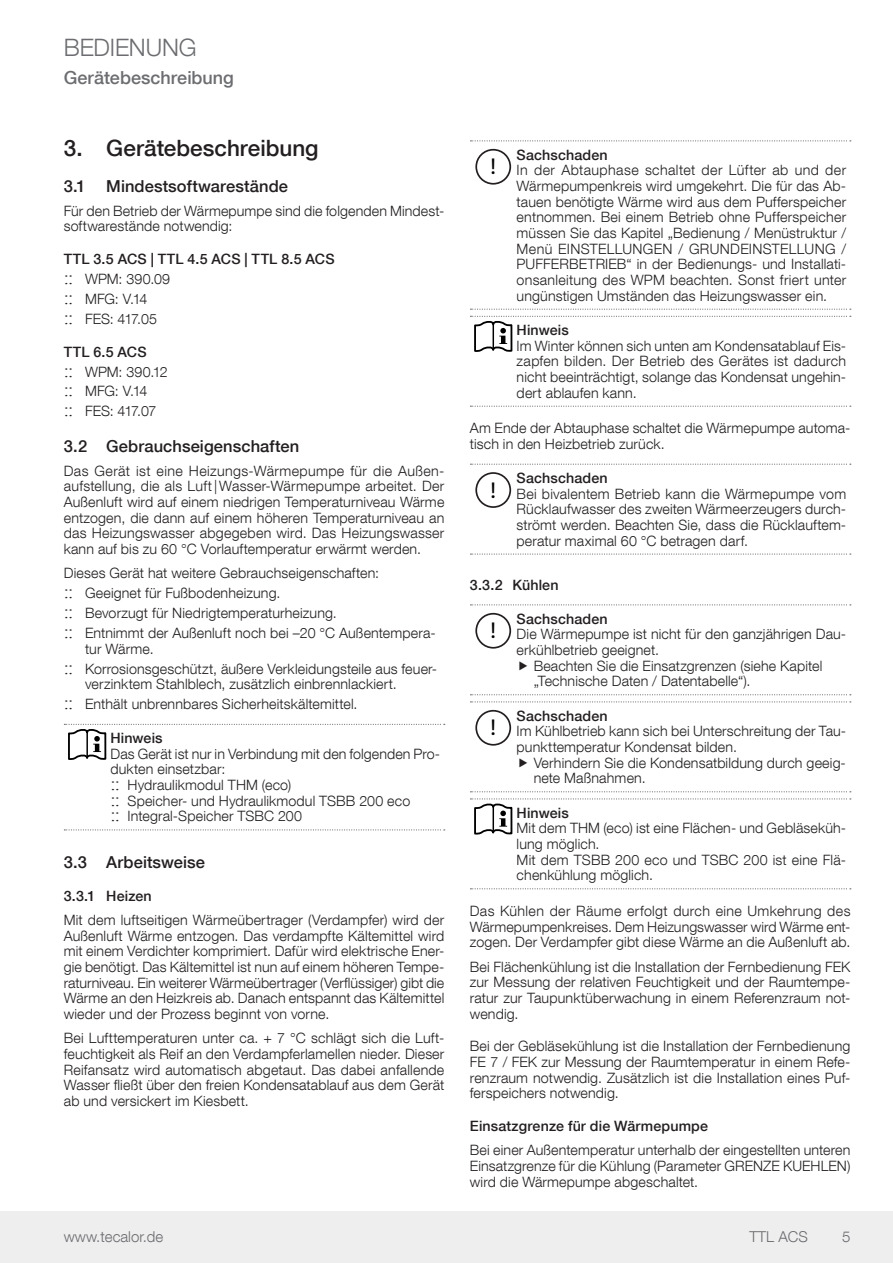
<style>
.page{position:relative;width:893px;height:1263px;background:#fff}
.page>*{position:absolute;margin:0;border:0;box-sizing:border-box;transform-origin:0 0}
.t1{font:300 24px "Helvetica Neue LT Com";color:#6c6d70}
.t2{font:23.25px "STE Info Text";color:#000}
.t3{font:500 22.5px "Helvetica Neue LT Com";color:#231f20}
.t4{font:500 18px "Helvetica Neue LT Com";color:#6c6d70}
.t5{font:500 16.5px "Helvetica Neue LT Com";letter-spacing:.005em;color:#231f20}
.t6{font:300 15px "Helvetica Neue LT Com";color:#6c6d70}
.t7{font:300 14.25px/15.6px "Helvetica Neue LT Com";letter-spacing:.01em;color:#231f20}
.t8{font:500 14.25px/20px "Helvetica Neue LT Com";letter-spacing:.01em;color:#231f20}
.s1{font-family:"Times New Roman";font-weight:400;font-size:18.45px}
.s2{font-weight:300}
.s3{font-weight:500}
</style>
<div class="page">
<div style="left:0;top:1212px;width:893px;height:51px;background:#eeeeef"></div>
<svg style="left:64px;top:829px;width:381px;height:1px"></svg>
<svg style="left:64px;top:724px;width:381px;height:36px"></svg>
<hr style="left:86px;top:732px;width:2px;height:25px;background:#000">
<svg style="left:470px;top:140px;width:381px;height:1px"></svg>
<svg style="left:470px;top:309px;width:381px;height:1px"></svg>
<div style="left:475px;top:149px;width:36px;height:36px;border:2px solid #231f20;border-radius:50%"></div>
<svg style="left:470px;top:406px;width:381px;height:1px"></svg>
<svg style="left:470px;top:316px;width:381px;height:36px"></svg>
<svg style="left:470px;top:464px;width:381px;height:1px"></svg>
<svg style="left:470px;top:553px;width:381px;height:2px"></svg>
<div style="left:475px;top:472px;width:36px;height:36px;border:2px solid #231f20;border-radius:50%"></div>
<svg style="left:470px;top:604px;width:381px;height:1px"></svg>
<svg style="left:470px;top:694px;width:381px;height:1px"></svg>
<div style="left:475px;top:613px;width:36px;height:36px;border:2px solid #231f20;border-radius:50%"></div>
<svg style="left:470px;top:701px;width:381px;height:1px"></svg>
<svg style="left:470px;top:791px;width:381px;height:1px"></svg>
<div style="left:475px;top:710px;width:36px;height:36px;border:2px solid #231f20;border-radius:50%"></div>
<svg style="left:470px;top:888px;width:381px;height:1px"></svg>
<svg style="left:470px;top:798px;width:381px;height:36px"></svg>
<h1 class="t1" style="left:64px;top:33px;width:32px">Bedienung</h1>
<p class="t4" style="left:64px;top:66px;width:172px">Gerätebeschreibung</p>
<h3 class="t3" style="left:64px;top:135px;width:256px">3. Gerätebeschreibung</h3>
<p class="t5" style="left:64px;top:176px;width:226px">3.1 Mindestsoftwarestände</p>
<p class="t7" style="left:64px;top:202px;width:382px">Für den Betrieb der Wärmepumpe sind die folgenden Mindest&shy;softwarestände notwendig:</p>
<p class="t8" style="left:64px;top:249px;width:272px">TTL 3.5 ACS | TTL 4.5 ACS | TTL 8.5 ACS <span class="s1">:::</span> <span class="s2">WPM: 390.09<br></span><span class="s1">:::</span> <span class="s2">MFG: V.14<br></span><span class="s1">:::</span> <span class="s2">FES: 417.05</span></p>
<p class="t7" style="left:64px;top:341px;width:105px;line-height:20px"><span class="s3">TTL 6.5 ACS<br></span><span class="s1">:::</span> WPM: 390.12 <span class="s1">:::</span> MFG: V.14<br><span class="s1">:::</span> FES: 417.07</p>
<p class="t5" style="left:64px;top:436px;width:237px">3.2 Gebrauchseigenschaften</p>
<p class="t7" style="left:64px;top:462px;width:382px;text-align:justify">Das Gerät ist eine Heizungs-Wärmepumpe für die Außen&shy;aufstellung, die als Luft|Wasser-Wärmepumpe arbeitet. Der Außenluft wird auf einem niedrigen Temperaturniveau Wärme entzogen, die dann auf einem höheren Temperaturniveau an das Heizungswasser abgegeben wird. Das Heizungswasser kann auf bis zu 60 °C Vorlauftemperatur erwärmt werden.</p>
<p class="t7" style="left:64px;top:563px;width:373px;line-height:20px">Dieses Gerät hat weitere Gebrauchseigenschaften:<br><span class="s1">:::</span> Geeignet für Fußbodenheizung.<br><span class="s1">:::</span> Bevorzugt für Niedrigtemperaturheizung.<br><span class="s1">:::</span> Entnimmt der Außenluft noch bei –20 °C Außentempera-</p>
<p class="t7" style="left:64px;top:638px;width:375px;line-height:20px;text-indent:21px">tur Wärme.<br><span class="s1">:::</span> Korrosionsgeschützt, äußere Verkleidungsteile aus feuer-</p>
<p class="t7" style="left:64px;top:674px;width:334px;line-height:20px;text-indent:21px">verzinktem Stahlblech, zusätzlich einbrennlackiert. <span class="s1">:::</span> Enthält unbrennbares Sicherheitskältemittel.</p>
<p class="t8" style="left:111px;top:728px;width:54px">Hinweis</p>
<p class="t7" style="left:111px;top:745px;width:331px">Das Gerät ist nur in Verbindung mit den folgenden Pro&shy;dukten einsetzbar:<br><span class="s1">:::</span> Hydraulikmodul THM (eco)<br><span class="s1">:::</span> Speicher- und Hydraulikmodul TSBB 200 eco<br><span class="s1">:::</span> Integral-Speicher TSBC 200</p>
<p class="t5" style="left:64px;top:852px;width:143px">3.3 Arbeitsweise</p>
<p class="t8" style="left:64px;top:886px;width:89px">3.3.1 Heizen</p>
<p class="t7" style="left:64px;top:912px;width:382px;text-align:justify">Mit dem luftseitigen Wärmeübertrager (Verdampfer) wird der Außenluft Wärme entzogen. Das verdampfte Kältemittel wird mit einem Verdichter komprimiert. Dafür wird elektrische Ener&shy;gie benötigt. Das Kältemittel ist nun auf einem höheren Tempe&shy;raturniveau. Ein weiterer Wärmeübertrager (Verflüssiger) gibt die Wärme an den Heizkreis ab. Danach entspannt das Kältemittel wieder und der Prozess beginnt von vorne.</p>
<p class="t7" style="left:64px;top:1030px;width:382px;text-align:justify">Bei Lufttemperaturen unter ca. + 7 °C schlägt sich die Luft&shy;feuchtigkeit als Reif an den Verdampferlamellen nieder. Dieser Reifansatz wird automatisch abgetaut. Das dabei anfallende Wasser fließt über den freien Kondensatablauf aus dem Gerät ab und versickert im Kiesbett.</p>
<p class="t8" style="left:517px;top:144px;width:93px">Sachschaden</p>
<p class="t7" style="left:517px;top:162px;width:331px;text-align:justify">In der Abtauphase schaltet der Lüfter ab und der Wärmepumpenkreis wird umgekehrt. Die für das Ab&shy;tauen benötigte Wärme wird aus dem Pufferspeicher entnommen. Bei einem Betrieb ohne Pufferspeicher müssen Sie das Kapitel „Bedienung / Menüstruktur / Menü EINSTELLUNGEN / GRUNDEINSTELLUNG / PUFFERBETRIEB“ in der Bedienungs- und Installati&shy;onsanleitung des WPM beachten. Sonst friert unter ungünstigen Umständen das Heizungswasser ein.</p>
<p class="t8" style="left:517px;top:320px;width:54px">Hinweis</p>
<p class="t7" style="left:517px;top:337px;width:331px;text-align:justify">Im Winter können sich unten am Kondensatablauf Eis&shy;zapfen bilden. Der Betrieb des Gerätes ist dadurch nicht beeinträchtigt, solange das Kondensat ungehin&shy;dert ablaufen kann.</p>
<p class="t7" style="left:470px;top:420px;width:382px">Am Ende der Abtauphase schaltet die Wärmepumpe automa&shy;tisch in den Heizbetrieb zurück.</p>
<h2 class="t2" style="left:490px;top:477px;width:8px">!</h2>
<h2 class="t2" style="left:490px;top:154px;width:8px">!</h2>
<p class="t8" style="left:517px;top:468px;width:93px">Sachschaden</p>
<p class="t7" style="left:517px;top:485px;width:331px;text-align:justify">Bei bivalentem Betrieb kann die Wärmepumpe vom Rücklaufwasser des zweiten Wärmeerzeugers durch&shy;strömt werden. Beachten Sie, dass die Rücklauftem&shy;peratur maximal 60 °C betragen darf.</p>
<p class="t8" style="left:470px;top:575px;width:90px">3.3.2 Kühlen</p>
<h2 class="t2" style="left:490px;top:618px;width:8px">!</h2>
<p class="t8" style="left:517px;top:608px;width:93px">Sachschaden</p>
<p class="t7" style="left:517px;top:626px;width:331px">Die Wärmepumpe ist nicht für den ganzjährigen Dau-</p>
<p class="t7" style="left:517px;top:642px;width:144px">erkühlbetrieb geeignet.</p>
<p class="t7" style="left:534px;top:657px;width:290px">Beachten Sie die Einsatzgrenzen (siehe Kapitel</p>
<p class="t7" style="left:534px;top:673px;width:218px">„Technische Daten / Datentabelle“).</p>
<p class="t8" style="left:517px;top:705px;width:93px">Sachschaden</p>
<p class="t7" style="left:517px;top:723px;width:331px">Im Kühlbetrieb kann sich bei Unterschreitung der Tau&shy;punkttemperatur Kondensat bilden.</p>
<p class="t7" style="left:534px;top:754px;width:314px">Verhindern Sie die Kondensatbildung durch geeig&shy;nete Maßnahmen.</p>
<p class="t8" style="left:517px;top:802px;width:54px">Hinweis</p>
<p class="t7" style="left:517px;top:820px;width:331px">Mit dem THM (eco) ist eine Flächen- und Gebläseküh&shy;lung möglich.<br>Mit dem TSBB 200 eco und TSBC 200 ist eine Flä&shy;chenkühlung möglich.</p>
<p class="t7" style="left:470px;top:903px;width:382px;text-align:justify">Das Kühlen der Räume erfolgt durch eine Umkehrung des Wärmepumpenkreises. Dem Heizungswasser wird Wärme ent&shy;zogen. Der Verdampfer gibt diese Wärme an die Außenluft ab.</p>
<p class="t7" style="left:470px;top:958px;width:382px;text-align:justify">Bei Flächenkühlung ist die Installation der Fernbedienung FEK zur Messung der relativen Feuchtigkeit und der Raumtempe&shy;ratur zur Taupunktüberwachung in einem Referenzraum not&shy;wendig.</p>
<p class="t7" style="left:470px;top:1038px;width:382px;text-align:justify">Bei der Gebläsekühlung ist die Installation der Fernbedienung FE 7 / FEK zur Messung der Raumtemperatur in einem Refe&shy;renzraum notwendig. Zusätzlich ist die Installation eines Puf&shy;ferspeichers notwendig.</p>
<p class="t8" style="left:470px;top:1116px;width:240px">Einsatzgrenze für die Wärmepumpe</p>
<p class="t7" style="left:470px;top:1142px;width:382px;text-align:justify">Bei einer Außentemperatur unterhalb der eingestellten unteren Einsatzgrenze für die Kühlung (Parameter GRENZE KUEHLEN) wird die Wärmepumpe abgeschaltet.</p>
<h2 class="t2" style="left:490px;top:715px;width:8px">!</h2>
<p class="t6" style="left:64px;top:1227px;width:101px">www.tecalor.de</p>
<p class="t6" style="left:750px;top:1227px;width:60px">TTL ACS</p>
<p class="t6" style="left:842px;top:1227px;width:10px">5</p>
</div>
